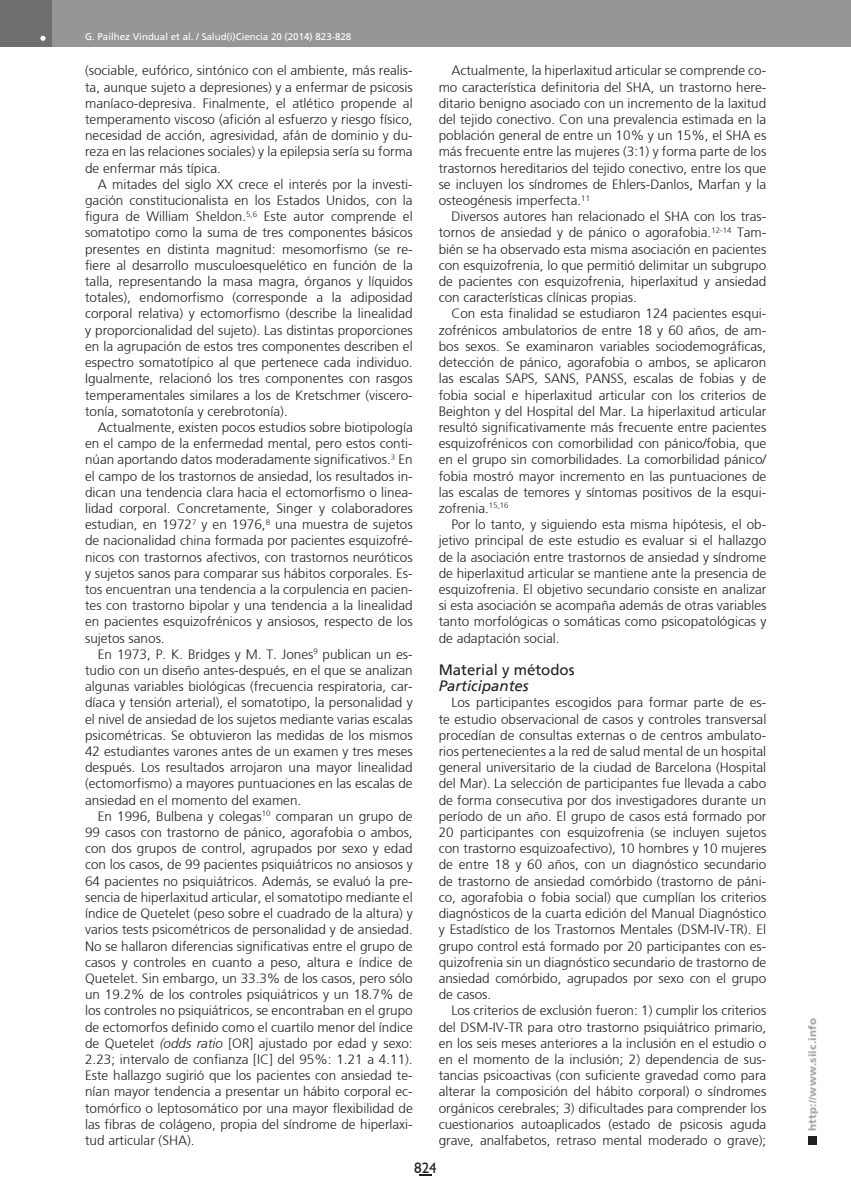
<style>
.page{position:relative;width:851px;height:1191px;background:#fff}
.page>*{position:absolute;margin:0;border:0;box-sizing:border-box;transform-origin:0 0}
.t1{font:15px "Frutiger";color:#231f20}
.t2{font:italic 15px "Frutiger";color:#231f20}
.t3{font:15px "Humanist 521 BT";color:#231f20}
.t4{font:300 13.5px/16.2px "Frutiger";color:#231f20;text-align:justify}
.t5{font:900 10.5px "Frutiger";letter-spacing:.015em;color:#a7a9ac}
.t6{font:9.75px "Frutiger";color:#fff}
.s1{font-style:italic}
</style>
<div class="page">
<div style="left:808px;top:1135px;width:8px;height:9px;background:#231f20"></div>
<div style="left:38px;top:0;width:812px;height:47px;background:#949698"></div>
<div style="left:0;top:0;width:51px;height:47px;background:#6d6f71"></div>
<svg style="left:40px;top:36px;width:5px;height:5px"></svg>
<svg style="left:419px;top:1174px;width:12px;height:2px"></svg>
<p class="t6" style="left:85px;top:31px;width:268px">G. Pailhez Vindual et al. / Salud(i)Ciencia 20 (2014) 823-828</p>
<p class="t4" style="left:85px;top:63px;width:329px">(sociable, eufórico, sintónico con el ambiente, más realis&shy;ta, aunque sujeto a depresiones) y a enfermar de psicosis maníaco-depresiva. Finalmente, el atlético propende al temperamento viscoso (afición al esfuerzo y riesgo físico, necesidad de acción, agresividad, afán de dominio y du&shy;reza en las relaciones sociales) y la epilepsia sería su forma de enfermar más típica.</p>
<p class="t4" style="left:85px;top:176px;width:329px;text-indent:13px">A mitades del siglo XX crece el interés por la investi&shy;gación constitucionalista en los Estados Unidos, con la figura de William Sheldon.<sup>5,6</sup> Este autor comprende el somatotipo como la suma de tres componentes básicos presentes en distinta magnitud: mesomorfismo (se re&shy;fiere al desarrollo musculoesquelético en función de la talla, representando la masa magra, órganos y líquidos totales), endomorfismo (corresponde a la adiposidad corporal relativa) y ectomorfismo (describe la linealidad y proporcionalidad del sujeto). Las distintas proporciones en la agrupación de estos tres componentes describen el espectro somatotípico al que pertenece cada individuo.<br>Igualmente, relacionó los tres componentes con rasgos temperamentales similares a los de Kretschmer (viscero&shy;tonía, somatotonía y cerebrotonía).</p>
<p class="t4" style="left:85px;top:419px;width:329px;text-indent:13px">Actualmente, existen pocos estudios sobre biotipología en el campo de la enfermedad mental, pero estos conti&shy;núan aportando datos moderadamente significativos.<sup>3</sup> En el campo de los trastornos de ansiedad, los resultados in&shy;dican una tendencia clara hacia el ectomorfismo o linea&shy;lidad corporal. Concretamente, Singer y colaboradores estudian, en 1972<sup>7</sup> y en 1976,<sup>8</sup> una muestra de sujetos de nacionalidad china formada por pacientes esquizofré&shy;nicos con trastornos afectivos, con trastornos neuróticos y sujetos sanos para comparar sus hábitos corporales. Es&shy;tos encuentran una tendencia a la corpulencia en pacien&shy;tes con trastorno bipolar y una tendencia a la linealidad en pacientes esquizofrénicos y ansiosos, respecto de los sujetos sanos.</p>
<p class="t4" style="left:85px;top:646px;width:329px;text-indent:13px">En 1973, P. K. Bridges y M. T. Jones<sup>9</sup> publican un es&shy;tudio con un diseño antes-después, en el que se analizan algunas variables biológicas (frecuencia respiratoria, car&shy;díaca y tensión arterial), el somatotipo, la personalidad y el nivel de ansiedad de los sujetos mediante varias escalas psicométricas. Se obtuvieron las medidas de los mismos 42 estudiantes varones antes de un examen y tres meses después. Los resultados arrojaron una mayor linealidad (ectomorfismo) a mayores puntuaciones en las escalas de ansiedad en el momento del examen.</p>
<p class="t4" style="left:85px;top:808px;width:329px;text-indent:13px">En 1996, Bulbena y colegas<sup>10</sup> comparan un grupo de 99 casos con trastorno de pánico, agorafobia o ambos, con dos grupos de control, agrupados por sexo y edad con los casos, de 99 pacientes psiquiátricos no ansiosos y 64 pacientes no psiquiátricos. Además, se evaluó la pre&shy;sencia de hiperlaxitud articular, el somatotipo mediante el índice de Quetelet (peso sobre el cuadrado de la altura) y varios tests psicométricos de personalidad y de ansiedad.<br>No se hallaron diferencias significativas entre el grupo de casos y controles en cuanto a peso, altura e índice de Quetelet. Sin embargo, un 33.3% de los casos, pero sólo un 19.2% de los controles psiquiátricos y un 18.7% de los controles no psiquiátricos, se encontraban en el grupo de ectomorfos definido como el cuartilo menor del índice de Quetelet <span class="s1">(odds ratio</span> [OR] ajustado por edad y sexo:<br>2.23; intervalo de confianza [IC] del 95%: 1.21 a 4.11).<br>Este hallazgo sugirió que los pacientes con ansiedad te&shy;nían mayor tendencia a presentar un hábito corporal ec&shy;tomórfico o leptosomático por una mayor flexibilidad de las fibras de colágeno, propia del síndrome de hiperlaxi&shy;tud articular (SHA).</p>
<p class="t4" style="left:438px;top:63px;width:329px;text-indent:13px">Actualmente, la hiperlaxitud articular se comprende co&shy;mo característica definitoria del SHA, un trastorno here&shy;ditario benigno asociado con un incremento de la laxitud del tejido conectivo. Con una prevalencia estimada en la población general de entre un 10% y un 15%, el SHA es más frecuente entre las mujeres (3:1) y forma parte de los trastornos hereditarios del tejido conectivo, entre los que se incluyen los síndromes de Ehlers-Danlos, Marfan y la osteogénesis imperfecta.<sup>11</sup></p>
<p class="t4" style="left:438px;top:208px;width:329px;text-indent:13px">Diversos autores han relacionado el SHA con los tras&shy;tornos de ansiedad y de pánico o agorafobia.<sup>12-14</sup> Tam&shy;bién se ha observado esta misma asociación en pacientes con esquizofrenia, lo que permitió delimitar un subgrupo de pacientes con esquizofrenia, hiperlaxitud y ansiedad con características clínicas propias.</p>
<p class="t4" style="left:438px;top:306px;width:329px;text-indent:13px">Con esta finalidad se estudiaron 124 pacientes esqui&shy;zofrénicos ambulatorios de entre 18 y 60 años, de am&shy;bos sexos. Se examinaron variables sociodemográficas, detección de pánico, agorafobia o ambos, se aplicaron las escalas SAPS, SANS, PANSS, escalas de fobias y de fobia social e hiperlaxitud articular con los criterios de Beighton y del Hospital del Mar. La hiperlaxitud articular resultó significativamente más frecuente entre pacientes esquizofrénicos con comorbilidad con pánico/fobia, que en el grupo sin comorbilidades. La comorbilidad pánico/ fobia mostró mayor incremento en las puntuaciones de las escalas de temores y síntomas positivos de la esqui&shy;zofrenia.<sup>15,16</sup></p>
<p class="t4" style="left:438px;top:516px;width:329px;text-indent:13px">Por lo tanto, y siguiendo esta misma hipótesis, el ob&shy;jetivo principal de este estudio es evaluar si el hallazgo de la asociación entre trastornos de ansiedad y síndrome de hiperlaxitud articular se mantiene ante la presencia de esquizofrenia. El objetivo secundario consiste en analizar si esta asociación se acompaña además de otras variables tanto morfológicas o somáticas como psicopatológicas y de adaptación social.</p>
<p class="t1" style="left:438px;top:661px;width:137px">Material y métodos</p>
<p class="t2" style="left:438px;top:677px;width:92px">Participantes</p>
<p class="t4" style="left:438px;top:694px;width:329px;text-indent:13px">Los participantes escogidos para formar parte de es&shy;te estudio observacional de casos y controles transversal procedían de consultas externas o de centros ambulato&shy;rios pertenecientes a la red de salud mental de un hospital general universitario de la ciudad de Barcelona (Hospital del Mar). La selección de participantes fue llevada a cabo de forma consecutiva por dos investigadores durante un período de un año. El grupo de casos está formado por 20 participantes con esquizofrenia (se incluyen sujetos con trastorno esquizoafectivo), 10 hombres y 10 mujeres de entre 18 y 60 años, con un diagnóstico secundario de trastorno de ansiedad comórbido (trastorno de páni&shy;co, agorafobia o fobia social) que cumplían los criterios diagnósticos de la cuarta edición del Manual Diagnóstico y Estadístico de los Trastornos Mentales (DSM-IV-TR). El grupo control está formado por 20 participantes con es&shy;quizofrenia sin un diagnóstico secundario de trastorno de ansiedad comórbido, agrupados por sexo con el grupo de casos.</p>
<p class="t4" style="left:438px;top:1002px;width:329px;text-indent:13px">Los criterios de exclusión fueron: 1) cumplir los criterios del DSM-IV-TR para otro trastorno psiquiátrico primario, en los seis meses anteriores a la inclusión en el estudio o en el momento de la inclusión; 2) dependencia de sus&shy;tancias psicoactivas (con suficiente gravedad como para alterar la composición del hábito corporal) o síndromes orgánicos cerebrales; 3) dificultades para comprender los cuestionarios autoaplicados (estado de psicosis aguda grave, analfabetos, retraso mental moderado o grave);</p>
<p class="t3" style="left:414px;top:1158px;width:24px">824</p>
<p class="t5" style="left:806px;top:1130px;width:114px;rotate:-90deg">http://www.siic.info</p>
</div>
